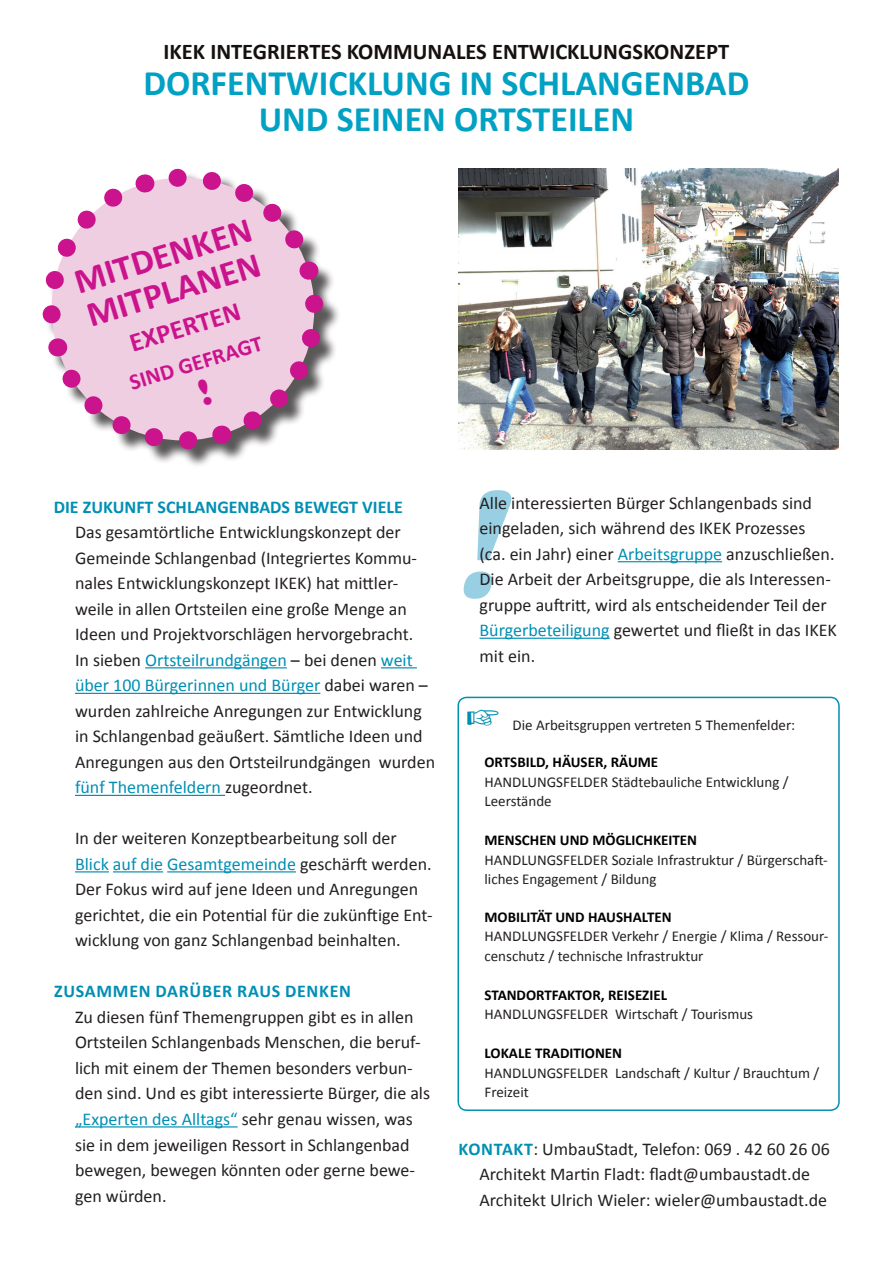
<style>
.page{position:relative;width:893px;height:1263px;background:#fff}
.page>*{position:absolute;margin:0;border:0;box-sizing:border-box;transform-origin:0 0}
.t1{font:italic 700 158.4px "Britannic";color:#98cfe2}
.t2{font:700 36px/36px "Calibri";color:#00a1c3;text-align:center}
.t3{font:700 36px/36px "Calibri";color:#ca138c}
.t4{font:700 27px "Calibri";color:#ca138c}
.t5{font:700 22.5px "Calibri";color:#16100e}
.t6{font:700 22.5px "Calibri";color:#ca138c}
.t7{font:18px/25.5px "Calibri";color:#231f20}
.t8{font:700 18px "Calibri";color:#008fb4}
.t9{font:700 18px "Calibri";letter-spacing:.04em;color:#008fb4}
.t10{font:15px/19.5px "Calibri";color:#231f20}
.t11{font:700 15px "Calibri";color:#000}
.s1{color:#008fb4}
</style>
<div class="page">
<hr style="left:618px;top:561px;width:104px;height:1px;background:#008fb4">
<hr style="left:479px;top:638px;width:131px;height:1px;background:#008fb4">
<div style="left:46px;top:172px;width:295px;height:296px;background:#231f20;opacity:.75"></div>
<svg style="left:46px;top:172px;width:284px;height:284px"></svg>
<hr style="left:145px;top:667px;width:142px;height:1px;background:#008fb4">
<hr style="left:381px;top:667px;width:36px;height:1px;background:#008fb4">
<hr style="left:75px;top:693px;width:245px;height:1px;background:#008fb4">
<hr style="left:75px;top:795px;width:150px;height:1px;background:#008fb4">
<hr style="left:75px;top:871px;width:34px;height:1px;background:#008fb4">
<hr style="left:113px;top:871px;width:50px;height:1px;background:#008fb4">
<hr style="left:167px;top:871px;width:129px;height:1px;background:#008fb4">
<hr style="left:75px;top:1126px;width:163px;height:1px;background:#008fb4">
<div style="left:457px;top:697px;width:383px;height:414px;border:2px solid #008fb4;border-radius:9px"></div>
<img style="left:458px;top:169px;width:381px;height:280px">
<svg style="left:42px;top:168px;width:285px;height:285px"></svg>
<p class="t5" style="left:164px;top:38px;width:567px">IKEK INTEGRIERTES KOMMUNALES ENTWICKLUNGSKONZEPT</p>
<h2 class="t2" style="left:143px;top:64px;width:608px">DORFENTWICKLUNG IN SCHLANGENBAD<br>UND SEINEN ORTSTEILEN</h2>
<h2 class="t3" style="left:69px;top:263px;width:185px;rotate:-17deg">MITDENKEN<br>MITPLANEN</h2>
<h3 class="t4" style="left:125px;top:328px;width:116px;rotate:-17deg">EXPERTEN</h3>
<p class="t6" style="left:126px;top:370px;width:139px;rotate:-17deg">SIND GEFRAGT</p>
<p class="t8" style="left:54px;top:496px;width:351px">DIE ZUKUNFT SCHLANGENBADS BEWEGT VIELE</p>
<p class="t7" style="left:75px;top:519px;width:362px">Das gesamtörtliche Entwicklungskonzept der Gemeinde Schlangenbad (Integriertes Kommu&shy;nales Entwicklungskonzept IKEK) hat mittler&shy;weile in allen Ortsteilen eine große Menge an Ideen und Projektvorschlägen hervorgebracht.<br>In sieben <span class="s1">Ortsteilrundgängen</span> – bei denen <span class="s1">weit über 100 Bürgerinnen und Bürger</span> dabei waren – wurden zahlreiche Anregungen zur Entwicklung in Schlangenbad geäußert. Sämtliche Ideen und Anregungen aus den Ortsteilrundgängen wurden <span class="s1">fünf Themenfeldern</span> zugeordnet.</p>
<p class="t7" style="left:75px;top:825px;width:359px">In der weiteren Konzeptbearbeitung soll der <span class="s1">Blick auf die Gesamtgemeinde</span> geschärft werden.<br>Der Fokus wird auf jene Ideen und Anregungen gerichtet, die ein Potential für die zukünftige Ent&shy;wicklung von ganz Schlangenbad beinhalten.</p>
<p class="t9" style="left:54px;top:980px;width:298px">ZUSAMMEN DARÜBER RAUS DENKEN</p>
<p class="t7" style="left:75px;top:1003px;width:357px">Zu diesen fünf Themengruppen gibt es in allen Ortsteilen Schlangenbads Menschen, die beruf&shy;lich mit einem der Themen besonders verbun&shy;den sind. Und es gibt interessierte Bürger, die als <span class="s1">„Experten des Alltags“</span> sehr genau wissen, was sie in dem jeweiligen Ressort in Schlangenbad bewegen, bewegen könnten oder gerne bewe&shy;gen würden.</p>
<h1 class="t1" style="left:446px;top:455px;width:97px">!</h1>
<p class="t7" style="left:479px;top:489px;width:359px">Alle interessierten Bürger Schlangenbads sind eingeladen, sich während des IKEK Prozesses<br>(ca. ein Jahr) einer <span class="s1">Arbeitsgruppe</span> anzuschließen.<br>Die Arbeit der Arbeitsgruppe, die als Interessen&shy;gruppe auftritt, wird als entscheidender Teil der <span class="s1">Bürgerbeteiligung</span> gewertet und fließt in das IKEK mit ein.</p>
<p class="t10" style="left:466px;top:714px;width:331px"><span class="s1">☞</span> Die Arbeitsgruppen vertreten 5 Themenfelder:</p>
<p class="t11" style="left:484px;top:753px;width:175px">ORTSBILD, HÄUSER, RÄUME</p>
<p class="t10" style="left:484px;top:771px;width:71px">Handlu ngsfe</p>
<p class="t10" style="left:577px;top:771px;width:15px">lder</p>
<p class="t10" style="left:612px;top:771px;width:178px">Städtebauliche Entwicklung /</p>
<p class="t10" style="left:484px;top:791px;width:69px">Leerstände</p>
<p class="t11" style="left:484px;top:831px;width:214px">MENSCHEN UND MÖGLICHKEITEN</p>
<p class="t10" style="left:484px;top:849px;width:71px">Handlu ngsfe</p>
<p class="t10" style="left:577px;top:849px;width:15px">lder</p>
<p class="t10" style="left:484px;top:849px;width:345px;text-indent:127px">Soziale Infrastruktur / Bürgerschaft&shy;liches Engagement / Bildung</p>
<p class="t11" style="left:484px;top:907px;width:189px">MOBILITÄT UND HAUSHALTEN</p>
<p class="t10" style="left:484px;top:926px;width:71px">Handlu ngsfe</p>
<p class="t10" style="left:577px;top:926px;width:15px">lder</p>
<p class="t10" style="left:484px;top:926px;width:346px;text-indent:127px">Verkehr / Energie / Klima / Ressour&shy;censchutz / technische Infrastruktur</p>
<p class="t11" style="left:484px;top:985px;width:184px">STANDORTFAKTOR, REISEZIEL</p>
<p class="t10" style="left:484px;top:1004px;width:71px">Handlu ngsfe</p>
<p class="t10" style="left:577px;top:1004px;width:15px">lder</p>
<p class="t10" style="left:615px;top:1004px;width:140px">Wirtschaft / Tourismus</p>
<p class="t11" style="left:484px;top:1044px;width:139px">LOKALE TRADITIONEN</p>
<p class="t10" style="left:484px;top:1062px;width:71px">Handlu ngsfe</p>
<p class="t10" style="left:577px;top:1062px;width:15px">lder</p>
<p class="t10" style="left:615px;top:1062px;width:206px">Landschaft / Kultur / Brauchtum /</p>
<p class="t10" style="left:484px;top:1082px;width:46px">Freizeit</p>
<p class="t7" style="left:479px;top:1135px;width:352px;text-indent:54px">: UmbauStadt, Telefon: 069 . 42 60 26 06<br>Architekt Martin Fladt: fladt@umbaustadt.de<br>Architekt Ulrich Wieler: wieler@umbaustadt.de</p>
<p class="t8" style="left:459px;top:1138px;width:17px">KONTAKT</p>
</div>
